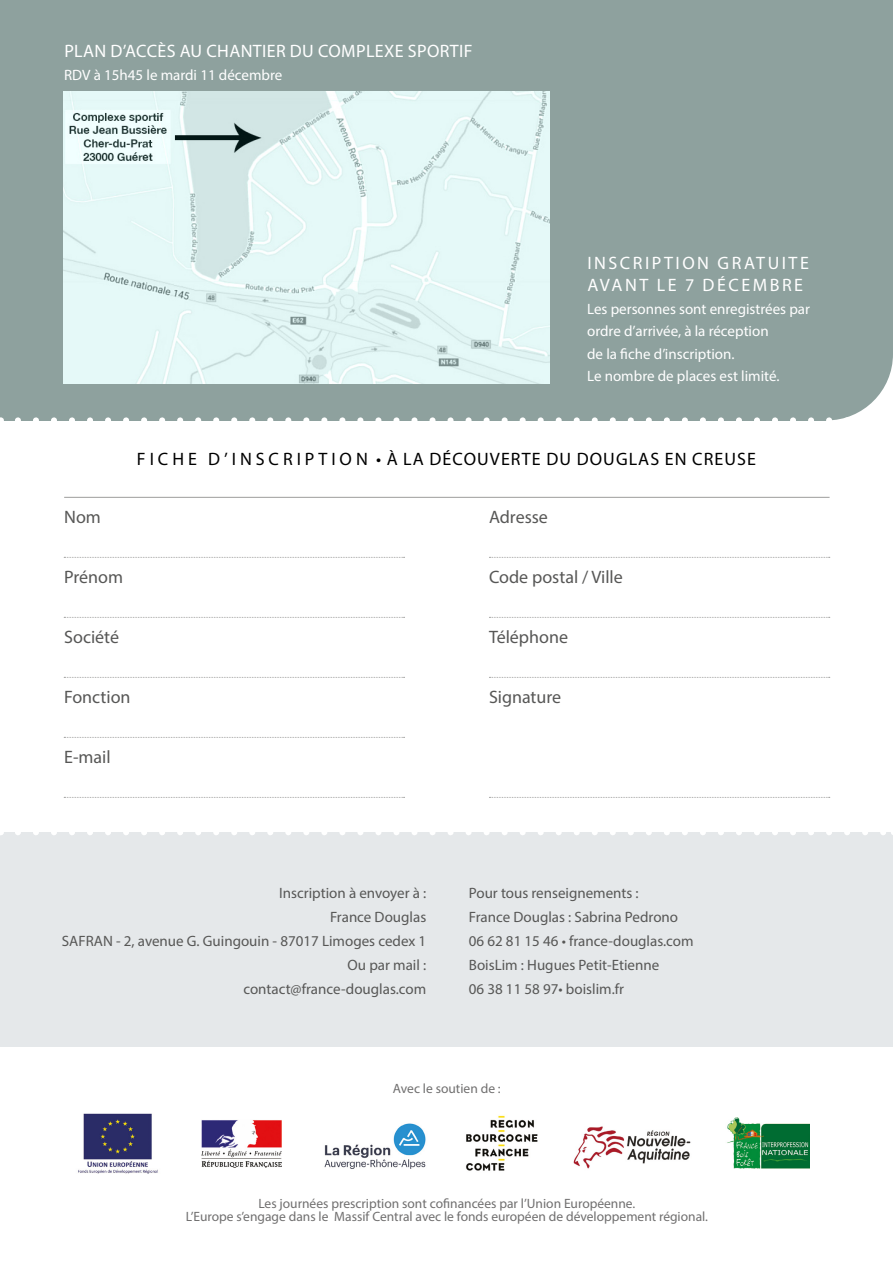
<style>
.page{position:relative;width:893px;height:1263px;background:#fff}
.page>*{position:absolute;margin:0;border:0;box-sizing:border-box;transform-origin:0 0}
.t1{font:18px "Myriad Pro";color:#575756}
.t2{font:18px "Myriad Pro";letter-spacing:.06em;color:#000}
.t3{font:18px "Myriad Pro";letter-spacing:.02em;color:#fff}
.t4{font:18px/22.5px "Myriad Pro";letter-spacing:.14em;color:#fff}
.t5{font:15px/24px "Myriad Pro";color:#575756;text-align:right}
.t6{font:15px/22.5px "Myriad Pro";color:#fff}
.t7{font:13.5px/13.5px "Myriad Pro";color:#706f6f;text-align:center}
</style>
<div class="page">
<div style="left:0;top:832px;width:893px;height:215px;background:#e5e8ea"></div>
<div style="left:0;top:0;width:893px;height:420px;background:#8ea19e"></div>
<svg style="left:64px;top:557px;width:341px;height:1px"></svg>
<svg style="left:64px;top:617px;width:341px;height:1px"></svg>
<svg style="left:64px;top:677px;width:341px;height:1px"></svg>
<svg style="left:64px;top:737px;width:341px;height:1px"></svg>
<svg style="left:64px;top:797px;width:341px;height:1px"></svg>
<hr style="left:64px;top:497px;width:766px;height:1px;background:#9d9d9c">
<svg style="left:489px;top:557px;width:341px;height:1px"></svg>
<svg style="left:489px;top:617px;width:341px;height:1px"></svg>
<svg style="left:489px;top:677px;width:341px;height:1px"></svg>
<svg style="left:489px;top:797px;width:341px;height:1px"></svg>
<img style="left:64px;top:91px;width:486px;height:263px">
<img style="left:78px;top:1113px;width:80px;height:61px">
<img style="left:201px;top:1120px;width:80px;height:47px">
<img style="left:324px;top:1123px;width:102px;height:46px">
<img style="left:466px;top:1115px;width:72px;height:56px">
<img style="left:573px;top:1126px;width:118px;height:43px">
<img style="left:727px;top:1117px;width:83px;height:51px">
<svg style="left:18px;top:832px;width:867px;height:3px"></svg>
<svg style="left:18px;top:354px;width:875px;height:67px"></svg>
<p class="t3" style="left:64px;top:40px;width:410px">PLAN D’ACCÈS AU CHANTIER DU COMPLEXE SPORTIF</p>
<p class="t6" style="left:64px;top:63px;width:220px">RDV à 15h45 le mardi 11 décembre</p>
<p class="t4" style="left:587px;top:251px;width:223px">INSCRIPTION GRATUITE<br>AVANT LE 7 DÉCEMBRE</p>
<p class="t6" style="left:587px;top:297px;width:224px">Les personnes sont enregistrées par ordre d’arrivée, à la réception<br>de la fiche d’inscription.<br>Le nombre de places est limité.</p>
<p class="t1" style="left:64px;top:506px;width:38px">Nom</p>
<p class="t2" style="left:137px;top:448px;width:620px">F I C H E D ’I N S C R I P T I O N • À LA DÉCOUVERTE DU DOUGLAS EN CREUSE</p>
<p class="t1" style="left:489px;top:506px;width:60px">Adresse</p>
<p class="t1" style="left:64px;top:566px;width:60px">Prénom</p>
<p class="t1" style="left:489px;top:566px;width:135px">Code postal / Ville</p>
<p class="t1" style="left:64px;top:626px;width:57px">Société</p>
<p class="t1" style="left:489px;top:626px;width:81px">Téléphone</p>
<p class="t1" style="left:64px;top:686px;width:68px">Fonction</p>
<p class="t1" style="left:489px;top:686px;width:74px">Signature</p>
<p class="t1" style="left:64px;top:746px;width:48px">E-mail</p>
<p class="t5" style="left:62px;top:881px;width:366px">Inscription à envoyer à :<br>France Douglas<br>SAFRAN - 2, avenue G. Guingouin - 87017 Limoges cedex 1<br>Ou par mail :<br>contact@france-douglas.com</p>
<p class="t5" style="left:469px;top:881px;width:226px;text-align:left">Pour tous renseignements :<br>France Douglas : Sabrina Pedrono<br>06 62 81 15 46 • france-douglas.com<br>BoisLim : Hugues Petit-Etienne<br>06 38 11 58 97• boislim.fr</p>
<p class="t7" style="left:393px;top:1081px;width:109px">Avec le soutien de :</p>
<p class="t7" style="left:186px;top:1196px;width:524px">Les journées prescription sont cofinancées par l’Union Européenne.<br>L’Europe s’engage dans le Massif Central avec le fonds européen de développement régional.</p>
</div>
